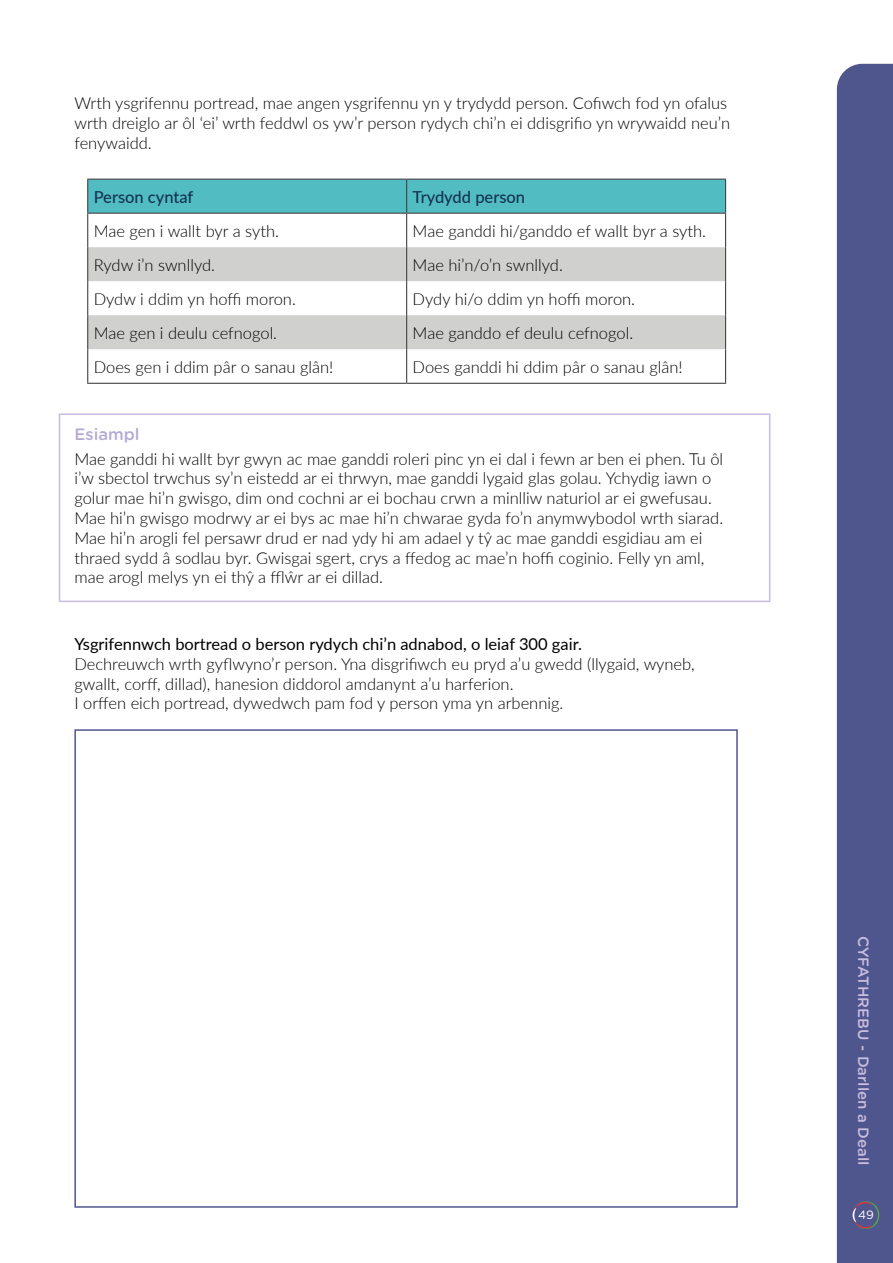
<style>
.page{position:relative;width:893px;height:1263px;background:#fff}
.page>*{position:absolute;margin:0;border:0;box-sizing:border-box;transform-origin:0 0}
.Hwb_-_Body_-_black{font:300 16.5px/19.8px "Lato";color:#000}
.Hwb_-_y_cwestiwn{font:16.5px "Lato";color:#000}
.Hwb_-_Body_-_black-2{font:500 16.5px "Lato";color:#153252}
.Hwb_-_teitl_enghraif{font:500 16.5px "Gotham Rounded";color:#b5aad4}
.t1{font:500 15px "Gotham Rounded";color:#c7bdde}
.t2{font:12px "Gotham Rounded";color:#fff}
</style>
<div class="page">
<div style="left:59px;top:413px;width:711px;height:189px;border:2px solid #c7bdde"></div>
<div style="left:74px;top:729px;width:664px;height:479px;background:#fff;border:2px solid #4f558d"></div>
<div style="left:88px;top:180px;width:637px;height:33px;background:#51bdc3"></div>
<svg style="left:88px;top:214px;width:637px;height:169px"></svg>
<svg style="left:88px;top:247px;width:637px;height:102px;fill:#d0d0cf"></svg>
<hr style="left:87px;top:214px;width:1px;height:33px;background:#444443">
<hr style="left:406px;top:214px;width:1px;height:33px;background:#444443">
<hr style="left:725px;top:214px;width:1px;height:33px;background:#444443">
<hr style="left:87px;top:247px;width:1px;height:34px;background:#444443">
<hr style="left:406px;top:247px;width:1px;height:34px;background:#444443">
<hr style="left:725px;top:247px;width:1px;height:34px;background:#444443">
<hr style="left:87px;top:281px;width:1px;height:34px;background:#444443">
<hr style="left:406px;top:281px;width:1px;height:34px;background:#444443">
<hr style="left:725px;top:281px;width:1px;height:34px;background:#444443">
<hr style="left:87px;top:315px;width:1px;height:34px;background:#444443">
<hr style="left:406px;top:315px;width:1px;height:34px;background:#444443">
<hr style="left:725px;top:315px;width:1px;height:34px;background:#444443">
<hr style="left:87px;top:349px;width:1px;height:34px;background:#444443">
<hr style="left:406px;top:349px;width:1px;height:34px;background:#444443">
<hr style="left:725px;top:349px;width:1px;height:34px;background:#444443">
<hr style="left:87px;top:383px;width:320px;height:1px;background:#444443">
<hr style="left:407px;top:383px;width:319px;height:1px;background:#444443">
<hr style="left:87px;top:179px;width:320px;height:1px;background:#444443">
<hr style="left:87px;top:180px;width:1px;height:33px;background:#444443">
<hr style="left:407px;top:179px;width:319px;height:1px;background:#444443">
<hr style="left:406px;top:180px;width:1px;height:33px;background:#444443">
<hr style="left:725px;top:180px;width:1px;height:33px;background:#444443">
<hr style="left:87px;top:213px;width:320px;height:1px;background:#444443">
<hr style="left:407px;top:213px;width:319px;height:1px;background:#444443">
<div style="left:837px;top:64px;width:56px;height:1199px;background:#4f558d"></div>
<svg style="left:852px;top:1201px;width:27px;height:28px"></svg>
<p class="Hwb_-_Body_-_black" style="left:74px;top:93px;width:657px">Wrth ysgrifennu portread, mae angen ysgrifennu yn y trydydd person. Cofiwch fod yn ofalus wrth dreiglo ar ôl ‘ei’ wrth feddwl os yw’r person rydych chi’n ei ddisgrifio yn wrywaidd neu’n fenywaidd.</p>
<p class="Hwb_-_Body_-_black-2" style="left:94px;top:185px;width:101px">Person cyntaf</p>
<p class="Hwb_-_Body_-_black-2" style="left:413px;top:185px;width:114px">Trydydd person</p>
<p class="Hwb_-_Body_-_black" style="left:94px;top:220px;width:187px">Mae gen i wallt byr a syth.</p>
<p class="Hwb_-_Body_-_black" style="left:413px;top:220px;width:295px">Mae ganddi hi/ganddo ef wallt byr a syth.</p>
<p class="Hwb_-_Body_-_black" style="left:94px;top:254px;width:123px">Rydw i’n swnllyd.</p>
<p class="Hwb_-_Body_-_black" style="left:413px;top:254px;width:152px">Mae hi’n/o’n swnllyd.</p>
<p class="Hwb_-_Body_-_black" style="left:94px;top:288px;width:204px">Dydw i ddim yn hoffi moron.</p>
<p class="Hwb_-_Body_-_black" style="left:413px;top:288px;width:224px">Dydy hi/o ddim yn hoffi moron.</p>
<p class="Hwb_-_Body_-_black" style="left:94px;top:322px;width:185px">Mae gen i deulu cefnogol.</p>
<p class="Hwb_-_Body_-_black" style="left:413px;top:322px;width:222px">Mae ganddo ef deulu cefnogol.</p>
<p class="Hwb_-_Body_-_black" style="left:94px;top:356px;width:241px">Does gen i ddim pâr o sanau glân!</p>
<p class="Hwb_-_Body_-_black" style="left:413px;top:356px;width:271px">Does ganddi hi ddim pâr o sanau glân!</p>
<p class="Hwb_-_teitl_enghraif" style="left:74px;top:423px;width:67px">Esiampl</p>
<p class="Hwb_-_Body_-_black" style="left:74px;top:448px;width:650px">Mae ganddi hi wallt byr gwyn ac mae ganddi roleri pinc yn ei dal i fewn ar ben ei phen. Tu ôl i’w sbectol trwchus sy’n eistedd ar ei thrwyn, mae ganddi lygaid glas golau. Ychydig iawn o golur mae hi’n gwisgo, dim ond cochni ar ei bochau crwn a minlliw naturiol ar ei gwefusau.<br>Mae hi’n gwisgo modrwy ar ei bys ac mae hi’n chwarae gyda fo’n anymwybodol wrth siarad.<br>Mae hi’n arogli fel persawr drud er nad ydy hi am adael y tŷ ac mae ganddi esgidiau am ei thraed sydd â sodlau byr. Gwisgai sgert, crys a ffedog ac mae’n hoffi coginio. Felly yn aml, mae arogl melys yn ei thŷ a fflŵr ar ei dillad.</p>
<p class="Hwb_-_y_cwestiwn" style="left:74px;top:632px;width:509px">Ysgrifennwch bortread o berson rydych chi’n adnabod, o leiaf 300 gair.</p>
<p class="Hwb_-_Body_-_black" style="left:74px;top:653px;width:622px">Dechreuwch wrth gyflwyno’r person. Yna disgrifiwch eu pryd a’u gwedd (llygaid, wyneb, gwallt, corff, dillad), hanesion diddorol amdanynt a’u harferion.<br>I orffen eich portread, dywedwch pam fod y person yma yn arbennig.</p>
<p class="t1" style="left:874px;top:935px;width:231px;rotate:90deg">CYFATHREBU - Darllen a Deall</p>
<p class="t2" style="left:858px;top:1206px;width:17px">49</p>
</div>
